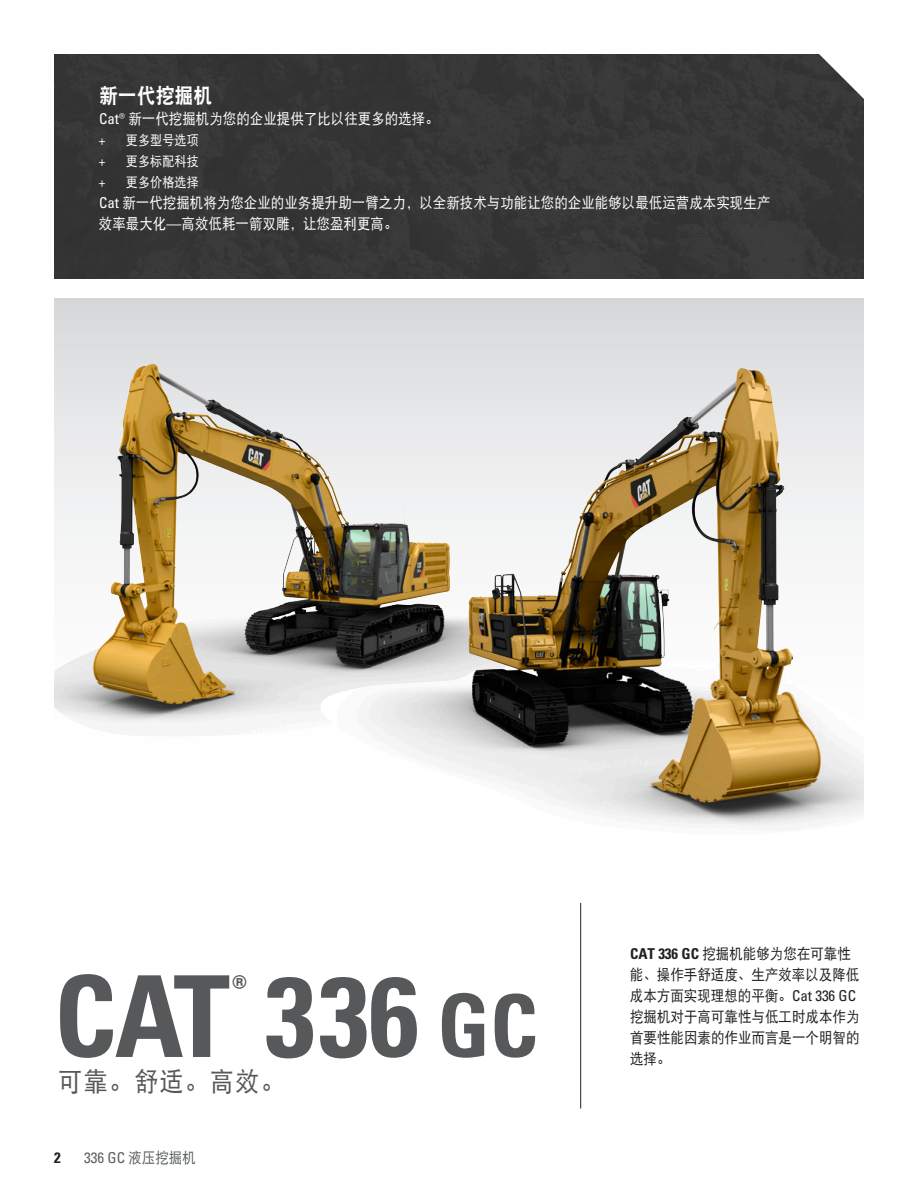
<style>
.page{position:relative;width:918px;height:1188px;background:#fff}
.page>*{position:absolute;margin:0;border:0;box-sizing:border-box;transform-origin:0 0}
.t1{font:113.1px "Univers LTCYR 67 Bold Cond";letter-spacing:-.01em;color:#57585a}
.t2{font:37.2px "Univers LTCYR 67 Bold Cond";color:#57585a}
.t3{font:26.7px "DFP Hei W5";color:#57585a;scale:.9 1}
.t4{font:21px "DFP Hei W9";color:#fff;scale:.9 1}
.t5{font:15px/21px "DFP Hei W5";color:#fff;scale:.9 1}
.t6{font:15px/21px "DFP Hei W5";color:#231f20;scale:.9 1}
.t7{font:condensed 15px "Univers LTCYR 57";color:#5d6163}
.t8{font:15px "Univers LTCYR 67 Bold Cond";color:#231f20}
.t9{font:13.5px "DFP Hei W5";color:#fff;scale:.9 1}
.t10{font:condensed 13.5px "Univers LTCYR 57";color:#fff;scale:.9 1}
.s1{font-family:"Univers LTCYR 57";font-stretch:condensed}
.s2{font-size:86.7px}
.s3{font-family:"DFP Hei W5";font-stretch:normal}
.s4{font-family:"Univers LTCYR 67 Bold Cond"}
</style>
<div class="page">
<div style="left:54px;top:54px;width:810px;height:225px;background:#353536"></div>
<svg style="left:54px;top:298px;width:810px;height:528px"></svg>
<img style="left:54px;top:364px;width:474px;height:374px">
<img style="left:468px;top:374px;width:268px;height:279px">
<hr style="left:580px;top:903px;width:1px;height:205px;background:#231f20">
<h3 class="t4" style="left:99px;top:84px;width:128px">新一代挖掘机</h3>
<p class="t5" style="left:99px;top:108px;width:379px"><span class="s1">Cat®</span> 新一代挖掘机为您的企业提供了比以往更多的选择。</p>
<p class="t10" style="left:99px;top:132px;width:8px">+</p>
<p class="t9" style="left:126px;top:133px;width:82px">更多型号选项</p>
<p class="t10" style="left:99px;top:153px;width:8px">+</p>
<p class="t9" style="left:126px;top:154px;width:82px">更多标配科技</p>
<p class="t10" style="left:99px;top:174px;width:8px">+</p>
<p class="t9" style="left:126px;top:175px;width:82px">更多价格选择</p>
<p class="t5" style="left:99px;top:192px;width:747px"><span class="s1">Cat</span> 新一代挖掘机将为您企业的业务提升助一臂之力，以全新技术与功能让您的企业能够以最低运营成本实现生产效率最大化<span class="s1">—</span>高效低耗一箭双雕，让您盈利更高。</p>
<h1 class="t1" style="left:54px;top:947px;width:486px">CAT 336 <span class="s2">GC</span></h1>
<h2 class="t2" style="left:232px;top:966px;width:16px">®</h2>
<h3 class="t3" style="left:58px;top:1067px;width:253px">可靠。舒适。高效。</h3>
<p class="t8" style="left:54px;top:1148px;width:8px">2</p>
<p class="t7" style="left:84px;top:1148px;width:113px">336 GC <span class="s3">液压挖掘机</span></p>
<p class="t6" style="left:630px;top:943px;width:257px"><span class="s4">CAT 336 GC</span> 挖掘机能够为您在可靠性能、操作手舒适度、生产效率以及降低成本方面实现理想的平衡。<span class="s1">Cat 336 GC</span>挖掘机对于高可靠性与低工时成本作为首要性能因素的作业而言是一个明智的选择。</p>
</div>
